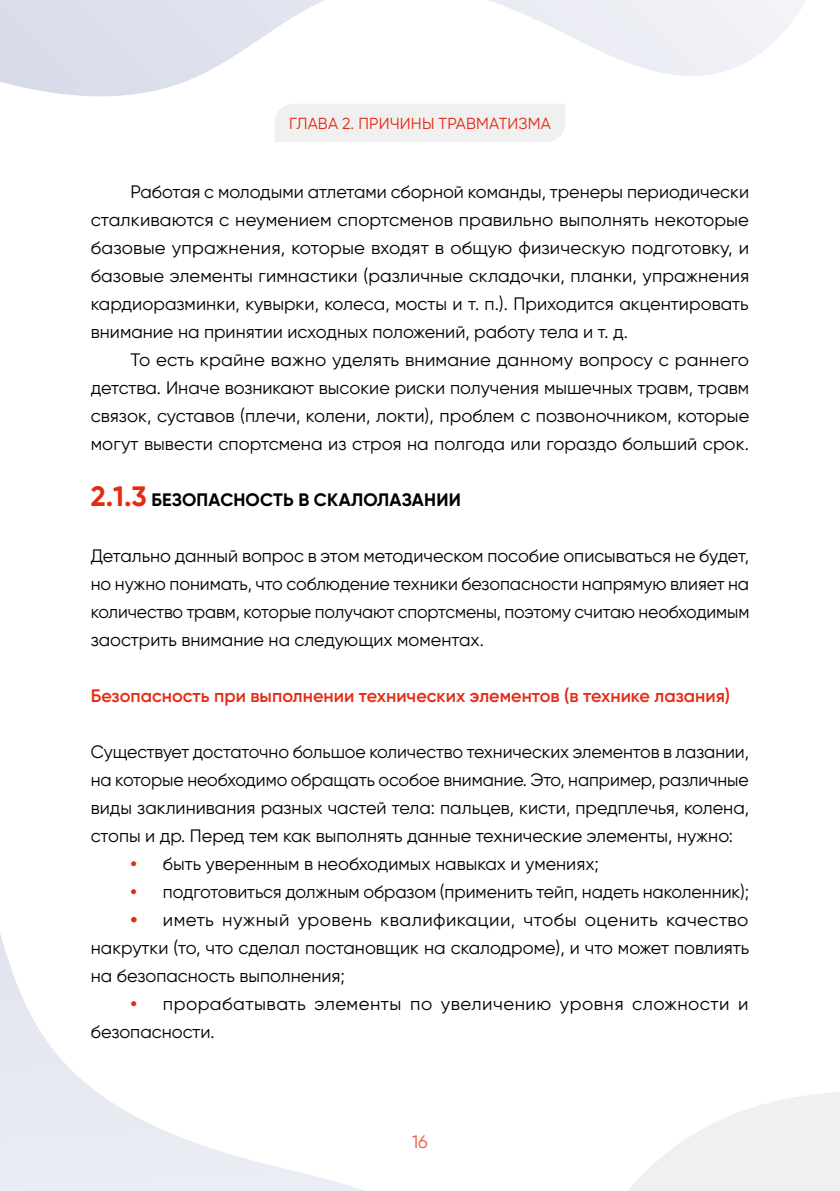
<style>
.page{position:relative;width:840px;height:1191px;background:#fff}
.page>*{position:absolute;margin:0;border:0;box-sizing:border-box;transform-origin:0 0}
.t1{font:18px/28px "Gilroy";color:#000;text-align:justify}
.t2{font:18px/28px "Gilroy";letter-spacing:.025em;color:#000}
.t3{font:600 18px "Gilroy";color:#e52a12}
.t4{font:700 18px "Gilroy";letter-spacing:.01em;color:#000}
.t5{font:18px "Gilroy";color:#eb5844}
.t6{font:16px "Gilroy";letter-spacing:.01em;color:#e52a12}
.s1{font-size:28px;color:#e52a12}
.s2{font-weight:700;color:#e52a12}
.s3{font-weight:800;color:#e52a12}
</style>
<div class="page">
<div style="left:275px;top:109px;width:290px;height:33px;background:#f0f0f1"></div>
<svg style="left:0;top:0;width:806px;height:109px"></svg>
<svg style="left:0;top:934px;width:365px;height:257px"></svg>
<svg style="left:628px;top:1092px;width:211px;height:99px;fill:#f0f0f1"></svg>
<p class="t6" style="left:289px;top:113px;width:263px">ГЛАВА 2. ПРИЧИНЫ ТРАВМАТИЗМА</p>
<p class="t1" style="left:91px;top:178px;width:659px;text-indent:40px">Работая с молодыми атлетами сборной команды, тренеры периодически сталкиваются с неумением спортсменов правильно выполнять некоторые базовые упражнения, которые входят в общую физическую подготовку, и базовые элементы гимнастики (различные складочки, планки, упражнения кардиоразминки, кувырки, колеса, мосты и т. п.). Приходится акцентировать внимание на принятии исходных положений, работу тела и т. д.</p>
<p class="t1" style="left:91px;top:346px;width:659px;text-indent:40px">То есть крайне важно уделять внимание данному вопросу с раннего детства. Иначе возникают высокие риски получения мышечных травм, травм связок, суставов (плечи, колени, локти), проблем с позвоночником, которые могут вывести спортсмена из строя на полгода или гораздо больший срок.</p>
<p class="t4" style="left:91px;top:489px;width:371px"><span class="s1">2.1.3</span> БЕЗОПАСНОСТЬ В СКАЛОЛАЗАНИИ</p>
<p class="t1" style="left:91px;top:542px;width:659px">Детально данный вопрос в этом методическом пособие описываться не будет, но нужно понимать, что соблюдение техники безопасности напрямую влияет на количество травм, которые получают спортсмены, поэтому считаю необходимым заострить внимание на следующих моментах.</p>
<p class="t3" style="left:91px;top:685px;width:640px">Безопасность при выполнении технических элементов (в технике лазания)</p>
<p class="t1" style="left:91px;top:738px;width:659px">Существует достаточно большое количество технических элементов в лазании, на которые необходимо обращать особое внимание. Это, например, различные виды заклинивания разных частей тела: пальцев, кисти, предплечья, колена, стопы и др. Перед тем как выполнять данные технические элементы, нужно:</p>
<p class="t1" style="left:130px;top:850px;width:469px"><span class="s2">•</span> быть уверенным в необходимых навыках и умениях;</p>
<p class="t1" style="left:130px;top:878px;width:620px"><span class="s2">•</span> подготовиться должным образом (применить тейп, надеть наколенник);</p>
<p class="t1" style="left:91px;top:906px;width:659px;text-indent:40px"><span class="s3">•</span> иметь нужный уровень квалификации, чтобы оценить качество накрутки (то, что сделал постановщик на скалодроме), и что может повлиять на безопасность выполнения;</p>
<p class="t2" style="left:91px;top:990px;width:658px;text-indent:40px"><span class="s2">•</span> прорабатывать элементы по увеличению уровня сложности и безопасности.</p>
<p class="t5" style="left:412px;top:1130px;width:17px">16</p>
</div>
